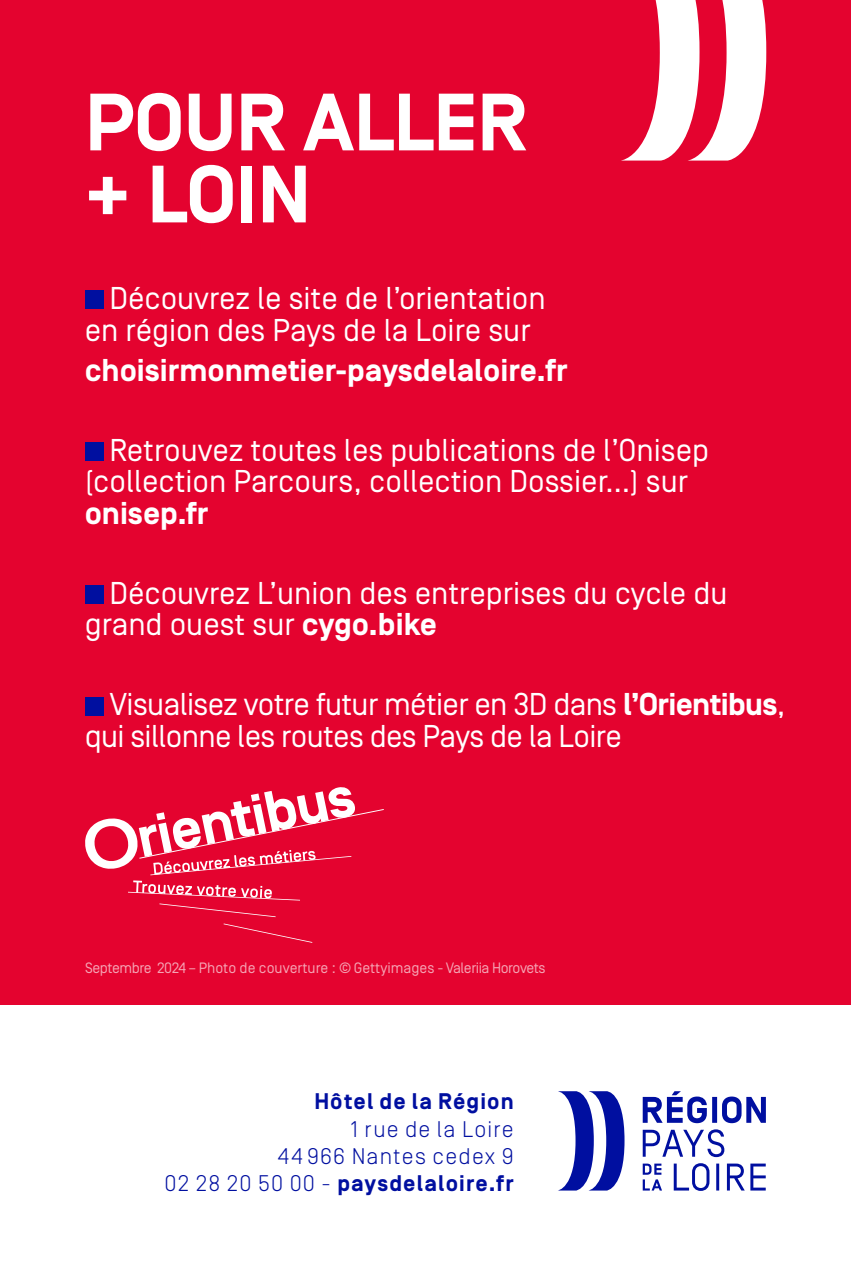
<style>
.page{position:relative;width:851px;height:1276px;background:#fff}
.page>*{position:absolute;margin:0;border:0;box-sizing:border-box;transform-origin:0 0}
.t1{font:700 81px/72px "Simplon Norm";color:#fff}
.t2{font:31.5px/31.5px "Simplon Norm";color:#fff}
.t3{font:31.5px/31.5px "Simplon Norm";letter-spacing:-.02em;color:#fff}
.t4{font:700 31.5px "Simplon Norm";color:#fff}
.t5{font:300 22.5px/27px "Simplon Norm";letter-spacing:.05em;color:#000fa0;text-align:right}
.t6{font:700 22.5px "Simplon Norm";letter-spacing:.05em;color:#000fa0}
.t7{font:15px "Simplon Norm";letter-spacing:-.03em;color:#fff}
.s1{font-weight:700}
</style>
<div class="page">
<div style="left:0;top:0;width:850px;height:1004px;background:#e4032f"></div>
<svg style="left:621px;top:0;width:145px;height:161px"></svg>
<svg style="left:558px;top:1091px;width:66px;height:99px"></svg>
<svg style="left:673px;top:1163px;width:92px;height:28px"></svg>
<svg style="left:642px;top:1129px;width:82px;height:28px"></svg>
<svg style="left:642px;top:1091px;width:123px;height:32px"></svg>
<svg style="left:642px;top:1163px;width:20px;height:27px"></svg>
<svg style="left:223px;top:923px;width:89px;height:20px"></svg>
<svg style="left:85px;top:787px;width:299px;height:130px"></svg>
<div style="left:85px;top:290px;width:18px;height:19px;background:#000fa0"></div>
<div style="left:85px;top:442px;width:18px;height:19px;background:#000fa0"></div>
<div style="left:85px;top:585px;width:18px;height:19px;background:#000fa0"></div>
<div style="left:85px;top:697px;width:18px;height:18px;background:#000fa0"></div>
<h1 class="t1" style="left:85px;top:91px;width:444px">POUR ALLER + LOIN</h1>
<p class="t2" style="left:85px;top:283px;width:462px;text-indent:25px">Découvrez le site de l’orientation en région des Pays de la Loire sur</p>
<p class="t4" style="left:85px;top:353px;width:484px">choisirmonmetier-paysdelaloire.fr</p>
<p class="t2" style="left:85px;top:435px;width:626px;text-indent:25px">Retrouvez toutes les publications de l’Onisep (collection Parcours, collection Dossier…) sur</p>
<p class="t4" style="left:85px;top:496px;width:125px">onisep.fr</p>
<p class="t2" style="left:85px;top:578px;width:644px;text-indent:25px">Découvrez L’union des entreprises du cycle du grand ouest sur <span class="s1">cygo.bike</span></p>
<p class="t3" style="left:85px;top:689px;width:702px;text-indent:25px">Visualisez votre futur métier en 3D dans <span class="s1">l’Orientibus</span>, qui sillonne les routes des Pays de la Loire</p>
<p class="t7" style="left:85px;top:959px;width:462px">Septembre 2024 – Photo de couverture : © Gettyimages - Valeriia Horovets</p>
<p class="t6" style="left:314px;top:1089px;width:201px">Hôtel de la Région</p>
<p class="t5" style="left:164px;top:1115px;width:351px">1 rue de la Loire<br>44 966 Nantes cedex 9<br>02 28 20 50 00 - <span class="s1">paysdelaloire.fr</span></p>
</div>
